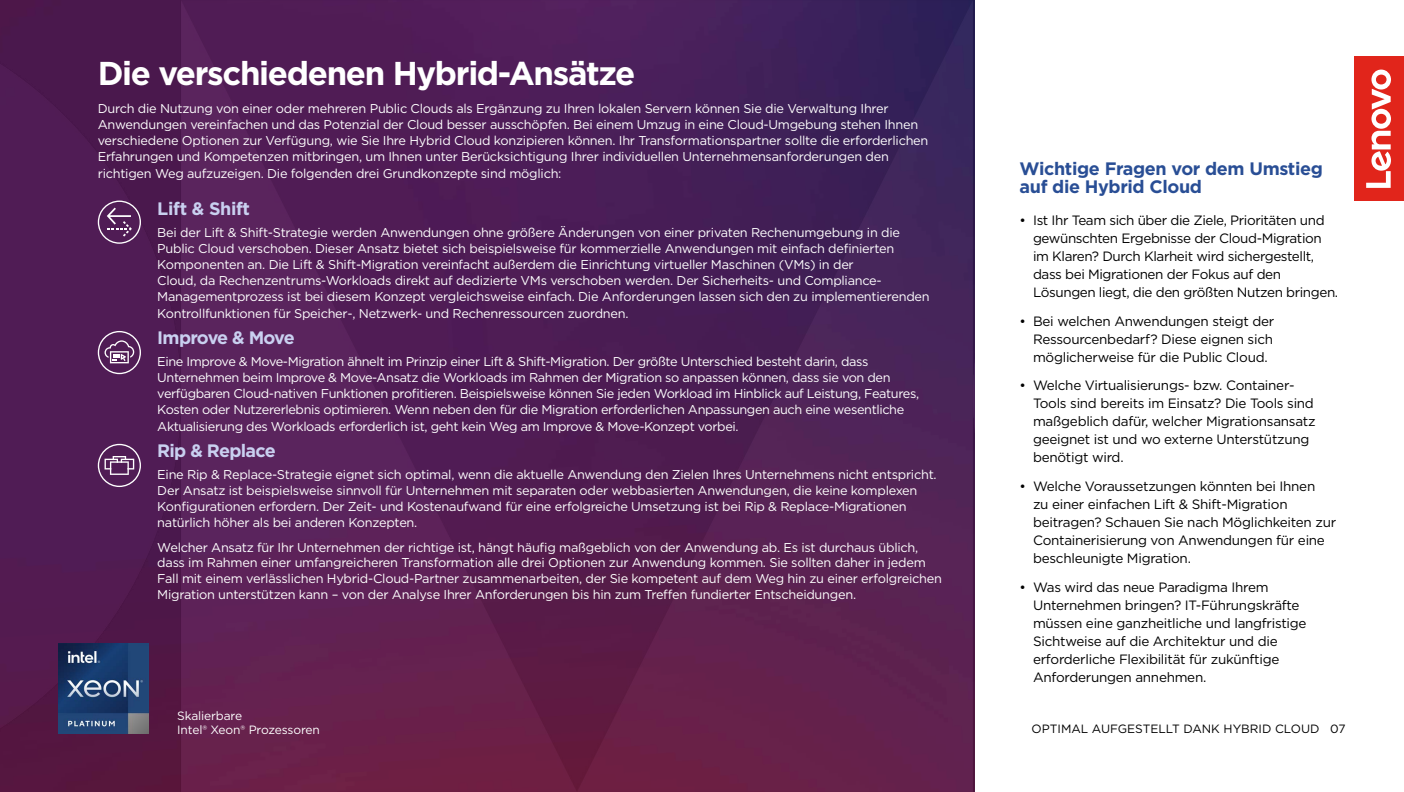
<style>
.page{position:relative;width:1404px;height:792px;background:#fff}
.page>*{position:absolute;margin:0;border:0;box-sizing:border-box;transform-origin:0 0}
.t1{font:700 33px "Gotham";letter-spacing:-.04em;color:#fff}
.t2{font:700 18px/18px "Gotham";letter-spacing:-.02em;color:#294e95}
.t3{font:700 18px "Gotham";letter-spacing:-.04em;color:#c9d0f0}
.t4{font:700 18px "Gotham";letter-spacing:-.02em;color:#c9d0f0}
.t5{font:13.5px/18px "Gotham";letter-spacing:-.02em;color:#000}
.t6{font:12.75px/16.2px "Gotham";letter-spacing:-.02em;color:#fff}
.t7{font:12px "Gotham";color:#000}
.t8{font:12px/13.5px "Gotham";letter-spacing:-.01em;color:#fff}
</style>
<div class="page">
<img style="left:0;top:0;width:974px;height:792px">
<svg style="left:98px;top:200px;width:43px;height:44px;background:#6b406f"></svg>
<svg style="left:98px;top:444px;width:43px;height:43px;background:#714775"></svg>
<svg style="left:98px;top:331px;width:43px;height:43px;background:#734a77"></svg>
<div style="left:1355px;top:57px;width:49px;height:144px;background:#e1251b"></div>
<svg style="left:1366px;top:70px;width:25px;height:118px"></svg>
<img style="left:58px;top:643px;width:90px;height:90px">
<h1 class="t1" style="left:98px;top:51px;width:539px">Die verschiedenen Hybrid-Ansätze</h1>
<p class="t6" style="left:98px;top:101px;width:832px">Durch die Nutzung von einer oder mehreren Public Clouds als Ergänzung zu Ihren lokalen Servern können Sie die Verwaltung Ihrer Anwendungen vereinfachen und das Potenzial der Cloud besser ausschöpfen. Bei einem Umzug in eine Cloud-Umgebung stehen Ihnen verschiedene Optionen zur Verfügung, wie Sie Ihre Hybrid Cloud konzipieren können. Ihr Transformationspartner sollte die erforderlichen Erfahrungen und Kompetenzen mitbringen, um Ihnen unter Berücksichtigung Ihrer individuellen Unternehmensanforderungen den richtigen Weg aufzuzeigen. Die folgenden drei Grundkonzepte sind möglich:</p>
<h2 class="t4" style="left:157px;top:197px;width:94px">Lift &amp; Shift</h2>
<p class="t6" style="left:157px;top:224px;width:774px">Bei der Lift &amp; Shift-Strategie werden Anwendungen ohne größere Änderungen von einer privaten Rechenumgebung in die Public Cloud verschoben. Dieser Ansatz bietet sich beispielsweise für kommerzielle Anwendungen mit einfach definierten Komponenten an. Die Lift &amp; Shift-Migration vereinfacht außerdem die Einrichtung virtueller Maschinen (VMs) in der<br>Cloud, da Rechenzentrums-Workloads direkt auf dedizierte VMs verschoben werden. Der Sicherheits- und Compliance-Managementprozess ist bei diesem Konzept vergleichsweise einfach. Die Anforderungen lassen sich den zu implementierenden Kontrollfunktionen für Speicher-, Netzwerk- und Rechenressourcen zuordnen.</p>
<h2 class="t3" style="left:157px;top:326px;width:139px">Improve &amp; Move</h2>
<p class="t6" style="left:157px;top:353px;width:763px">Eine Improve &amp; Move-Migration ähnelt im Prinzip einer Lift &amp; Shift-Migration. Der größte Unterschied besteht darin, dass Unternehmen beim Improve &amp; Move-Ansatz die Workloads im Rahmen der Migration so anpassen können, dass sie von den verfügbaren Cloud-nativen Funktionen profitieren. Beispielsweise können Sie jeden Workload im Hinblick auf Leistung, Features, Kosten oder Nutzererlebnis optimieren. Wenn neben den für die Migration erforderlichen Anpassungen auch eine wesentliche Aktualisierung des Workloads erforderlich ist, geht kein Weg am Improve &amp; Move-Konzept vorbei.</p>
<h2 class="t3" style="left:157px;top:439px;width:120px">Rip &amp; Replace</h2>
<p class="t6" style="left:157px;top:466px;width:781px">Eine Rip &amp; Replace-Strategie eignet sich optimal, wenn die aktuelle Anwendung den Zielen Ihres Unternehmens nicht entspricht.<br>Der Ansatz ist beispielsweise sinnvoll für Unternehmen mit separaten oder webbasierten Anwendungen, die keine komplexen Konfigurationen erfordern. Der Zeit- und Kostenaufwand für eine erfolgreiche Umsetzung ist bei Rip &amp; Replace-Migrationen natürlich höher als bei anderen Konzepten.</p>
<p class="t6" style="left:157px;top:539px;width:786px">Welcher Ansatz für Ihr Unternehmen der richtige ist, hängt häufig maßgeblich von der Anwendung ab. Es ist durchaus üblich, dass im Rahmen einer umfangreicheren Transformation alle drei Optionen zur Anwendung kommen. Sie sollten daher in jedem Fall mit einem verlässlichen Hybrid-Cloud-Partner zusammenarbeiten, der Sie kompetent auf dem Weg hin zu einer erfolgreichen Migration unterstützen kann – von der Analyse Ihrer Anforderungen bis hin zum Treffen fundierter Entscheidungen.</p>
<p class="t8" style="left:177px;top:709px;width:144px">Skalierbare<br>Intel® Xeon® Prozessoren</p>
<h2 class="t2" style="left:1020px;top:160px;width:305px">Wichtige Fragen vor dem Umstieg auf die Hybrid Cloud</h2>
<p class="t5" style="left:1033px;top:211px;width:307px;text-indent:-14px">• Ist Ihr Team sich über die Ziele, Prioritäten und gewünschten Ergebnisse der Cloud-Migration im Klaren? Durch Klarheit wird sichergestellt, dass bei Migrationen der Fokus auf den Lösungen liegt, die den größten Nutzen bringen.</p>
<p class="t5" style="left:1033px;top:311px;width:243px;text-align:justify;text-indent:-14px">• Bei welchen Anwendungen steigt der Ressourcenbedarf? Diese eignen sich möglicherweise für die Public Cloud.</p>
<p class="t5" style="left:1033px;top:376px;width:284px;text-indent:-14px">• Welche Virtualisierungs- bzw. Container-Tools sind bereits im Einsatz? Die Tools sind maßgeblich dafür, welcher Migrationsansatz geeignet ist und wo externe Unterstützung benötigt wird.</p>
<p class="t5" style="left:1033px;top:477px;width:305px;text-indent:-14px">• Welche Voraussetzungen könnten bei Ihnen<br>zu einer einfachen Lift &amp; Shift-Migration beitragen? Schauen Sie nach Möglichkeiten zur Containerisierung von Anwendungen für eine beschleunigte Migration.</p>
<p class="t5" style="left:1033px;top:578px;width:275px;text-indent:-14px">• Was wird das neue Paradigma Ihrem Unternehmen bringen? IT-Führungskräfte müssen eine ganzheitliche und langfristige Sichtweise auf die Architektur und die erforderliche Flexibilität für zukünftige Anforderungen annehmen.</p>
<p class="t7" style="left:1032px;top:721px;width:316px">OPTIMAL AUFGESTELLT DANK HYBRID CLOUD 07</p>
</div>
